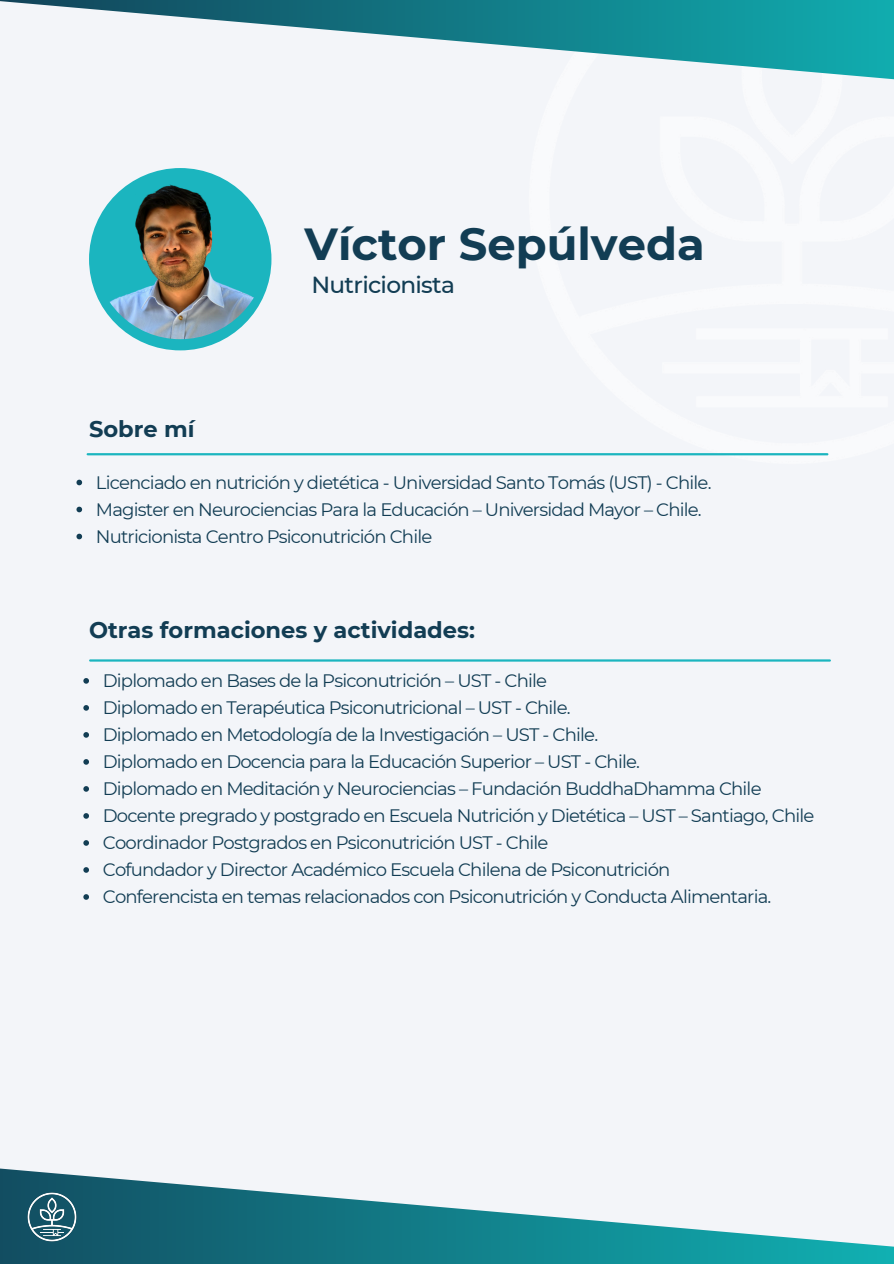
<style>
.page{position:relative;width:894px;height:1264px;background:#fff}
.page>*{position:absolute;margin:0;border:0;box-sizing:border-box;transform-origin:0 0}
.t1{font:700 44.85px "Montserrat";color:#123d54}
.t2{font:500 23.25px "Montserrat";letter-spacing:-.03em;color:#123d54}
.t3{font:700 22.5px "Montserrat";color:#123d54}
.t4{font:18px "Montserrat";letter-spacing:-.045em;color:#123d54}
</style>
<div class="page">
<div style="left:0;top:0;width:893px;height:1263px;background:#f3f5f9"></div>
<svg style="left:76px;top:479px;width:6px;height:6px"></svg>
<svg style="left:76px;top:506px;width:6px;height:6px"></svg>
<svg style="left:76px;top:533px;width:6px;height:6px"></svg>
<svg style="left:83px;top:678px;width:6px;height:5px"></svg>
<svg style="left:83px;top:705px;width:6px;height:5px"></svg>
<svg style="left:83px;top:732px;width:6px;height:5px"></svg>
<svg style="left:83px;top:759px;width:6px;height:5px"></svg>
<svg style="left:83px;top:786px;width:6px;height:5px"></svg>
<svg style="left:83px;top:813px;width:6px;height:5px"></svg>
<svg style="left:83px;top:840px;width:6px;height:5px"></svg>
<svg style="left:83px;top:867px;width:6px;height:5px"></svg>
<svg style="left:83px;top:894px;width:6px;height:5px"></svg>
<hr style="left:90px;top:659px;width:739px;height:2px;background:#1bb5bf">
<hr style="left:88px;top:453px;width:739px;height:2px;background:#1bb5bf">
<div style="left:89px;top:168px;width:182px;height:182px;background:#1bb5bf;border-radius:50%"></div>
<svg style="left:0;top:1168px;width:893px;height:95px"></svg>
<svg style="left:0;top:0;width:893px;height:80px"></svg>
<img style="left:19px;top:1183px;width:65px;height:66px">
<img style="left:94px;top:168px;width:172px;height:171px;border-radius:50%">
<p class="t1" style="left:304px;top:217px;width:401px">Víctor Sepúlveda</p>
<p class="t3" style="left:89px;top:415px;width:107px">Sobre mí</p>
<p class="t2" style="left:311px;top:270px;width:145px">Nutricionista</p>
<p class="t4" style="left:96px;top:471px;width:617px">Licenciado en nutrición y dietética - Universidad Santo Tomás (UST) - Chile.</p>
<p class="t4" style="left:96px;top:498px;width:607px">Magister en Neurociencias Para la Educación – Universidad Mayor – Chile.</p>
<h1 class="t4" style="left:96px;top:525px;width:338px">Nutricionista Centro Psiconutrición Chile</h1>
<p class="t3" style="left:89px;top:616px;width:387px">Otras formaciones y actividades:</p>
<h2 class="t4" style="left:103px;top:669px;width:445px">Diplomado en Bases de la Psiconutrición – UST - Chile</h2>
<h2 class="t4" style="left:103px;top:696px;width:469px">Diplomado en Terapéutica Psiconutricional – UST - Chile.</h2>
<p class="t4" style="left:103px;top:723px;width:496px">Diplomado en Metodología de la Investigación – UST - Chile.</p>
<p class="t4" style="left:103px;top:750px;width:538px">Diplomado en Docencia para la Educación Superior – UST - Chile.</p>
<p class="t4" style="left:103px;top:777px;width:660px">Diplomado en Meditación y Neurociencias – Fundación BuddhaDhamma Chile</p>
<h2 class="t4" style="left:103px;top:804px;width:713px">Docente pregrado y postgrado en Escuela Nutrición y Dietética – UST – Santiago, Chile</h2>
<p class="t4" style="left:103px;top:831px;width:447px">Coordinador Postgrados en Psiconutrición UST - Chile</p>
<p class="t4" style="left:103px;top:858px;width:569px">Cofundador y Director Académico Escuela Chilena de Psiconutrición</p>
<p class="t4" style="left:103px;top:885px;width:670px">Conferencista en temas relacionados con Psiconutrición y Conducta Alimentaria.</p>
</div>
